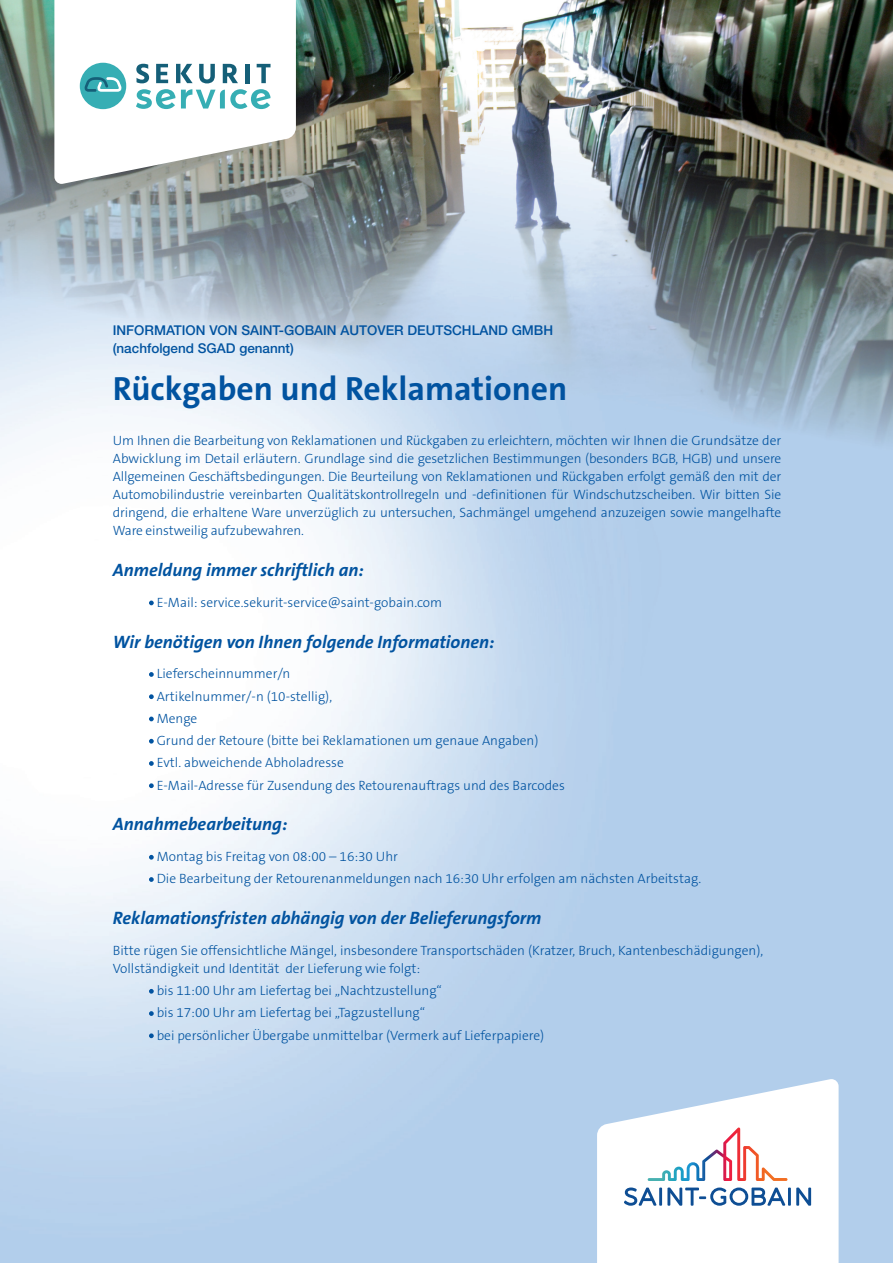
<style>
.page{position:relative;width:893px;height:1263px;background:#fff}
.page>*{position:absolute;margin:0;border:0;box-sizing:border-box;transform-origin:0 0}
.t1{font:700 33.6px "The Sans B7";color:#0153a0}
.t2{font:italic 700 18px "The Sans B7";color:#0153a0}
.t3{font:300 13.5px/22.2px "The Sans B3";color:#0153a0}
.t4{font:500 13.5px/18px "Helvetica Neue";color:#0153a0}
</style>
<div class="page">
<img style="left:0;top:0;width:893px;height:1263px">
<svg style="left:149px;top:600px;width:5px;height:5px"></svg>
<svg style="left:149px;top:672px;width:5px;height:5px"></svg>
<svg style="left:149px;top:694px;width:5px;height:5px"></svg>
<svg style="left:149px;top:716px;width:5px;height:5px"></svg>
<svg style="left:149px;top:739px;width:5px;height:5px"></svg>
<svg style="left:149px;top:761px;width:5px;height:5px"></svg>
<svg style="left:149px;top:783px;width:5px;height:5px"></svg>
<svg style="left:149px;top:855px;width:5px;height:5px"></svg>
<svg style="left:149px;top:877px;width:5px;height:5px"></svg>
<svg style="left:149px;top:989px;width:5px;height:5px"></svg>
<svg style="left:149px;top:1011px;width:5px;height:5px"></svg>
<svg style="left:149px;top:1033px;width:5px;height:5px"></svg>
<svg style="left:597px;top:1079px;width:242px;height:184px"></svg>
<svg style="left:54px;top:0;width:242px;height:184px"></svg>
<p class="t4" style="left:113px;top:321px;width:442px">INFORMATION VON SAINT-GOBAIN AUTOVER DEUTSCHLAND GMBH (nachfolgend SGAD genannt)</p>
<h1 class="t1" style="left:113px;top:371px;width:456px">Rückgaben und Reklamationen</h1>
<p class="t3" style="left:113px;top:432px;width:670px;line-height:18px;text-align:justify">Um Ihnen die Bearbeitung von Reklamationen und Rückgaben zu erleichtern, möchten wir Ihnen die Grundsätze der Abwicklung im Detail erläutern. Grundlage sind die gesetzlichen Bestimmungen (besonders BGB, HGB) und unsere Allgemeinen Geschäftsbedingungen. Die Beurteilung von Reklama tionen und Rückgaben erfolgt gemäß den mit der Automobilindustrie verein barten Qualitätskontrollregeln und -definitionen für Windschutzscheiben. Wir bitten Sie dringend, die erhaltene Ware unverzüglich zu untersuchen, Sach mängel umgehend anzuzeigen sowie mangelhafte Ware einstweilig aufzubewahren.</p>
<h2 class="t2" style="left:113px;top:560px;width:252px">Anmeldung immer schriftlich an:</h2>
<p class="t3" style="left:157px;top:592px;width:287px">E-Mail: service.sekurit-service@saint-gobain.com</p>
<h2 class="t2" style="left:113px;top:632px;width:383px">Wir benötigen von Ihnen folgende Informationen:</h2>
<p class="t3" style="left:157px;top:663px;width:410px">Lieferscheinnummer/n<br>Artikelnummer/-n (10-stellig),<br>Menge<br>Grund der Retoure (bitte bei Reklamationen um genaue Angaben)<br>Evtl. abweichende Abholadresse<br>E-Mail-Adresse für Zusendung des Retourenauftrags und des Barcodes</p>
<h2 class="t2" style="left:113px;top:815px;width:176px">Annahmebearbeitung:</h2>
<p class="t3" style="left:157px;top:846px;width:546px">Montag bis Freitag von 08:00 – 16:30 Uhr<br>Die Bearbeitung der Retourenanmeldungen nach 16:30 Uhr erfolgen am nächsten Arbeitstag.</p>
<h2 class="t2" style="left:113px;top:908px;width:430px">Reklamationsfristen abhängig von der Belieferungsform</h2>
<p class="t3" style="left:113px;top:942px;width:652px;line-height:18px">Bitte rügen Sie offensichtliche Mängel, insbesondere Transportschäden (Kratzer, Bruch, Kantenbeschädigungen),<br>Vollständigkeit und Identität der Lieferung wie folgt:</p>
<p class="t3" style="left:157px;top:980px;width:389px">bis 11:00 Uhr am Liefertag bei „Nachtzustellung“<br>bis 17:00 Uhr am Liefertag bei „Tagzustellung“<br>bei persönlicher Übergabe unmittelbar (Vermerk auf Lieferpapiere)</p>
</div>
